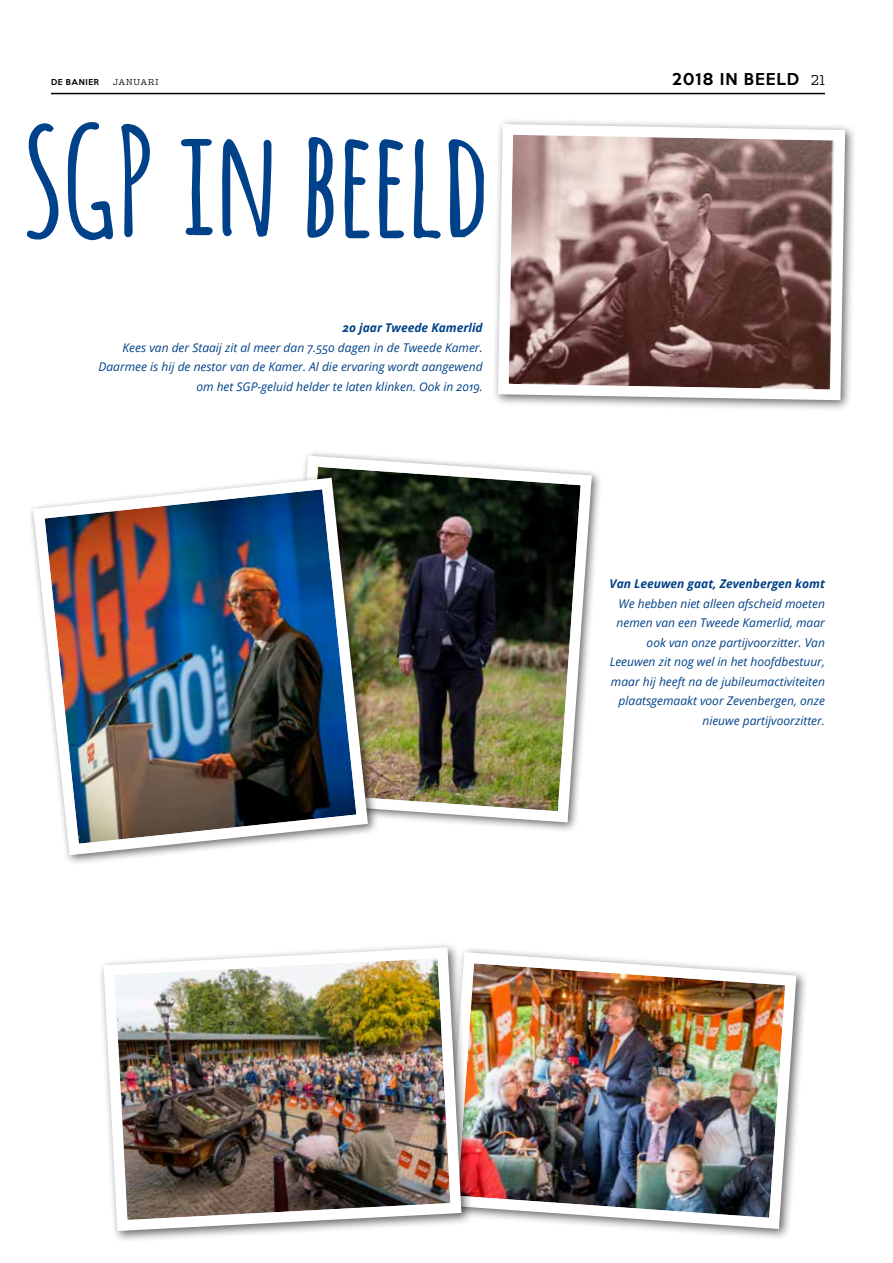
<style>
.page{position:relative;width:893px;height:1263px;background:#fff}
.page>*{position:absolute;margin:0;border:0;box-sizing:border-box;transform-origin:0 0}
.t1{font:700 147px "Amatic";letter-spacing:.015em;color:#004289}
.t2{font:500 15px "Keep Calm";letter-spacing:.06em;color:#000}
.t3{font:italic 12px/19.5px "Open Sans";color:#004289;text-align:right}
.t4{font:italic 700 12px "Open Sans";color:#004289}
.t5{font:300 8.25px "Dispatch";letter-spacing:.095em;color:#000}
.t6{font:500 7.5px "Keep Calm";letter-spacing:.085em;color:#000}
.s1{font-family:"Dispatch";font-weight:300;font-size:13.5px}
</style>
<div class="page">
<img style="left:304px;top:452px;width:293px;height:376px">
<div style="left:492px;top:118px;width:365px;height:294px;background:#000;opacity:.6"></div>
<svg style="left:493px;top:119px;width:357px;height:287px"></svg>
<div style="left:28px;top:472px;width:351px;height:394px;background:#000;opacity:.6"></div>
<img style="left:28px;top:472px;width:346px;height:389px">
<div style="left:441px;top:946px;width:367px;height:294px;background:#000;opacity:.6"></div>
<img style="left:473px;top:946px;width:329px;height:288px">
<div style="left:98px;top:941px;width:375px;height:302px;background:#000;opacity:.6"></div>
<img style="left:98px;top:942px;width:369px;height:294px">
<hr style="left:51px;top:93px;width:774px;height:1px;background:#000">
<p class="t6" style="left:51px;top:76px;width:50px">DE BANIER</p>
<p class="t5" style="left:113px;top:77px;width:41px">JANUARI</p>
<p class="t2" style="left:672px;top:66px;width:154px">2018 IN BEELD <span class="s1">21</span></p>
<h1 class="t1" style="left:24px;top:77px;width:466px">SGP in beeld</h1>
<p class="t4" style="left:343px;top:319px;width:142px">20 jaar Tweede Kamerlid</p>
<p class="t3" style="left:99px;top:337px;width:386px">Kees van der Staaij zit al meer dan 7.550 dagen in de Tweede Kamer.<br>Daarmee is hij de nestor van de Kamer. Al die ervaring wordt aangewend om het SGP-geluid helder te laten klinken. Ook in 2019.</p>
<p class="t4" style="left:610px;top:575px;width:217px">Van Leeuwen gaat, Zevenbergen komt</p>
<p class="t3" style="left:610px;top:593px;width:217px">We hebben niet alleen afscheid moeten nemen van een Tweede Kamerlid, maar ook van onze partijvoorzitter. Van Leeuwen zit nog wel in het hoofdbestuur, maar hij heeft na de jubileumactiviteiten plaatsgemaakt voor Zevenbergen, onze nieuwe partijvoorzitter.</p>
</div>
